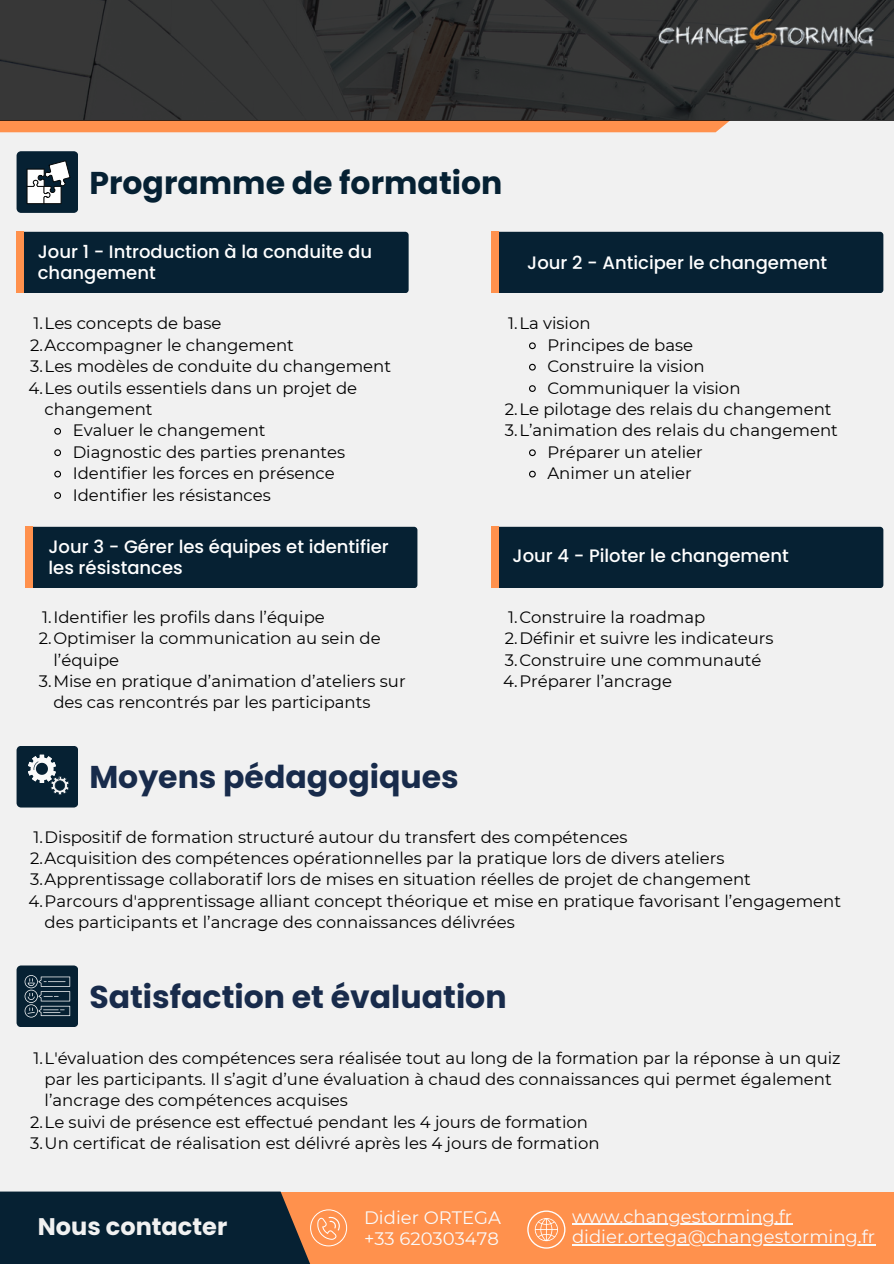
<style>
.page{position:relative;width:894px;height:1264px;background:#fff}
.page>*{position:absolute;margin:0;border:0;box-sizing:border-box;transform-origin:0 0}
.t1{font:700 31.5px "Poppins";color:#182b4b}
.t2{font:700 31.5px "Poppins";color:#062133}
.t3{font:700 24px "Poppins";color:#f1f1f1}
.t4{font:500 18px/21.3px "Poppins";color:#fff}
.t5{font:18px "Montserrat";color:#fafafa}
.t6{font:16.5px/21.3px "Montserrat";color:#000}
</style>
<div class="page">
<div style="left:0;top:57px;width:893px;height:1148px;background:#f1f1f1"></div>
<svg style="left:54px;top:428px;width:7px;height:7px"></svg>
<svg style="left:54px;top:449px;width:7px;height:8px"></svg>
<svg style="left:54px;top:470px;width:7px;height:8px"></svg>
<svg style="left:54px;top:492px;width:7px;height:7px"></svg>
<div style="left:17px;top:232px;width:391px;height:61px;background:#062133;border-radius:3px"></div>
<div style="left:17px;top:232px;width:7px;height:61px;background:#ff914d"></div>
<div style="left:491px;top:232px;width:392px;height:61px;background:#062133;border-radius:3px"></div>
<div style="left:491px;top:232px;width:7px;height:61px;background:#ff914d"></div>
<div style="left:25px;top:527px;width:392px;height:61px;background:#062133;border-radius:3px"></div>
<div style="left:25px;top:527px;width:8px;height:61px;background:#ff914d"></div>
<div style="left:491px;top:527px;width:392px;height:61px;background:#062133;border-radius:3px"></div>
<div style="left:491px;top:527px;width:7px;height:61px;background:#ff914d"></div>
<div style="left:208px;top:1191px;width:685px;height:72px;background:#ff914d"></div>
<svg style="left:0;top:1191px;width:444px;height:72px;fill:#062133"></svg>
<svg style="left:527px;top:1210px;width:38px;height:38px"></svg>
<svg style="left:17px;top:746px;width:61px;height:61px;background:#294050"></svg>
<svg style="left:17px;top:965px;width:61px;height:62px;background:#1f3747"></svg>
<svg style="left:17px;top:151px;width:61px;height:62px"></svg>
<svg style="left:529px;top:342px;width:7px;height:8px"></svg>
<svg style="left:529px;top:363px;width:7px;height:8px"></svg>
<svg style="left:529px;top:385px;width:7px;height:7px"></svg>
<svg style="left:529px;top:449px;width:7px;height:8px"></svg>
<svg style="left:529px;top:470px;width:7px;height:8px"></svg>
<svg style="left:0;top:120px;width:893px;height:12px;fill:#ff914d"></svg>
<svg style="left:0;top:0;width:893px;height:120px;background:#323232"></svg>
<hr style="left:572px;top:1223px;width:219px;height:1px;background:#fafafa">
<hr style="left:572px;top:1243px;width:302px;height:2px;background:#fafafa">
<img style="left:643px;top:12px;width:246px;height:48px">
<p class="t2" style="left:89px;top:161px;width:414px">Programme de formation</p>
<p class="t4" style="left:38px;top:241px;width:336px">Jour 1 - Introduction à la conduite du changement</p>
<h3 class="t4" style="left:527px;top:252px;width:301px">Jour 2 - Anticiper le changement</h3>
<p class="t6" style="left:508px;top:313px;width:84px">1.La vision</p>
<p class="t6" style="left:547px;top:334px;width:147px">Principes de base</p>
<p class="t6" style="left:547px;top:356px;width:159px">Construire la vision</p>
<p class="t6" style="left:547px;top:377px;width:194px">Communiquer la vision</p>
<p class="t6" style="left:504px;top:398px;width:328px">2.Le pilotage des relais du changement</p>
<p class="t6" style="left:504px;top:420px;width:334px">3.L’animation des relais du changement</p>
<p class="t6" style="left:547px;top:441px;width:157px">Préparer un atelier</p>
<p class="t6" style="left:547px;top:462px;width:146px">Animer un atelier</p>
<p class="t6" style="left:33px;top:313px;width:189px">1.Les concepts de base</p>
<p class="t6" style="left:30px;top:334px;width:265px">2.Accompagner le changement</p>
<p class="t6" style="left:30px;top:356px;width:362px">3.Les modèles de conduite du changement</p>
<h1 class="t6" style="left:45px;top:377px;width:314px;text-indent:-16px">4.Les outils essentiels dans un projet de changement</h1>
<h3 class="t6" style="left:73px;top:420px;width:194px">Evaluer le changement</h3>
<p class="t6" style="left:73px;top:441px;width:274px">Diagnostic des parties prenantes</p>
<p class="t6" style="left:73px;top:462px;width:263px">Identifier les forces en présence</p>
<p class="t6" style="left:73px;top:484px;width:200px">Identifier les résistances</p>
<p class="t4" style="left:48px;top:536px;width:342px">Jour 3 - Gérer les équipes et identifier les résistances</p>
<h3 class="t6" style="left:42px;top:606px;width:284px">1.Identifier les profils dans l’équipe</h3>
<p class="t6" style="left:53px;top:627px;width:328px;text-indent:-15px">2.Optimiser la communication au sein de l’équipe</p>
<p class="t6" style="left:53px;top:670px;width:353px;text-indent:-14px">3.Mise en pratique d’animation d’ateliers sur des cas rencontrés par les participants</p>
<p class="t1" style="left:89px;top:754px;width:371px">Moyens pédagogiques</p>
<p class="t4" style="left:512px;top:544px;width:277px">Jour 4 - Piloter le changement</p>
<h3 class="t6" style="left:508px;top:606px;width:198px">1.Construire la roadmap</h3>
<p class="t6" style="left:504px;top:627px;width:270px">2.Définir et suivre les indicateurs</p>
<p class="t6" style="left:504px;top:649px;width:258px">3.Construire une communauté</p>
<p class="t6" style="left:503px;top:670px;width:170px">4.Préparer l’ancrage</p>
<p class="t6" style="left:33px;top:826px;width:595px">1.Dispositif de formation structuré autour du transfert des compétences</p>
<h1 class="t6" style="left:30px;top:847px;width:695px">2.Acquisition des compétences opérationnelles par la pratique lors de divers ateliers</h1>
<p class="t6" style="left:30px;top:868px;width:722px">3.Apprentissage collaboratif lors de mises en situation réelles de projet de changement</p>
<p class="t6" style="left:45px;top:890px;width:797px;text-indent:-16px">4.Parcours d'apprentissage alliant concept théorique et mise en pratique favorisant l’engagement des participants et l’ancrage des connaissances délivrées</p>
<p class="t1" style="left:89px;top:974px;width:418px">Satisfaction et évaluation</p>
<p class="t6" style="left:45px;top:1046px;width:797px;text-indent:-11px">1.L'évaluation des compétences sera réalisée tout au long de la formation par la réponse à un quiz par les participants. Il s’agit d’une évaluation à chaud des connaissances qui permet également l’ancrage des compétences acquises</p>
<p class="t6" style="left:30px;top:1111px;width:559px">2.Le suivi de présence est effectué pendant les 4 jours de formation</p>
<p class="t6" style="left:30px;top:1132px;width:570px">3.Un certificat de réalisation est délivré après les 4 jours de formation</p>
<h1 class="t3" style="left:38px;top:1209px;width:191px">Nous contacter</h1>
<p class="t3" style="left:24px;top:1210px;width:191px">Nous contacter</p>
<h2 class="t5" style="left:364px;top:1206px;width:138px">Didier ORTEGA</h2>
<h2 class="t5" style="left:364px;top:1226px;width:136px">+33 620303478</h2>
<p class="t5" style="left:572px;top:1205px;width:221px">www.changestorming.fr</p>
<p class="t5" style="left:572px;top:1225px;width:304px">didier.ortega@changestorming.fr</p>
</div>
